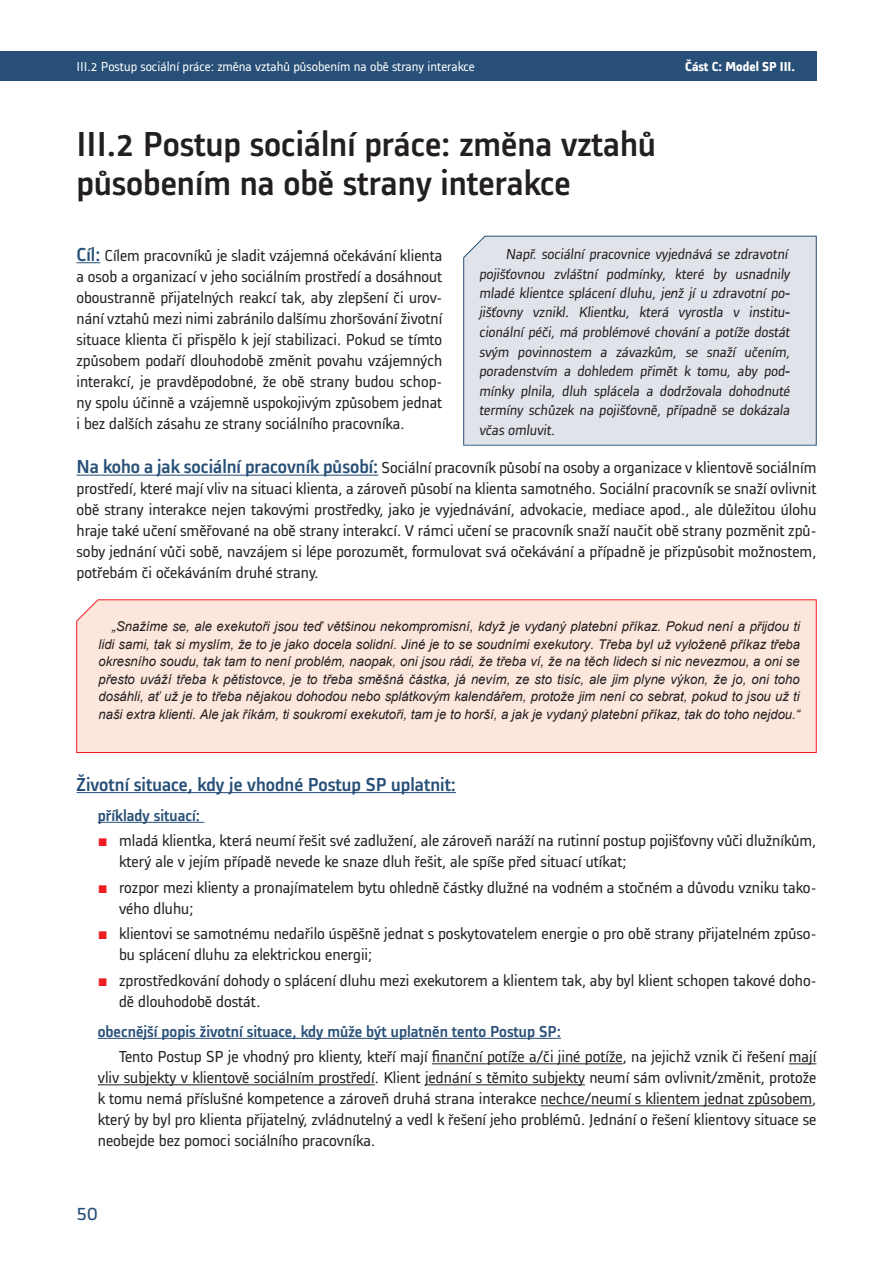
<style>
.page{position:relative;width:893px;height:1263px;background:#fff}
.page>*{position:absolute;margin:0;border:0;box-sizing:border-box;transform-origin:0 0}
.t1{font:500 36px "Alstom";color:#231f20}
.t2{font:21px "Alstom";color:#274f77}
.t3{font:500 19.5px "Alstom";color:#274f77}
.t4{font:16.5px/21px "Alstom";color:#231f20}
.t5{font:500 16.5px "Alstom";color:#274f77}
.t6{font:15px/19.5px "Alstom";color:#231f20}
.t7{font:italic 13.5px/17.5px "Arial";color:#231f20;text-align:justify}
.t8{font:13.5px "Alstom";color:#fff}
.t9{font:700 13.5px "Alstom";color:#fff}
.s1{font-weight:500;font-size:19.5px;color:#274f77}
.s2{font-family:"Arial";font-style:italic;font-size:13.5px}
.s3{font-family:"Arial";color:#ee1d23}
</style>
<div class="page">
<div style="left:0;top:51px;width:816px;height:30px;background:#274f77"></div>
<svg style="left:77px;top:262px;width:23px;height:1px"></svg>
<hr style="left:77px;top:475px;width:301px;height:1px;background:#274f77">
<hr style="left:77px;top:792px;width:379px;height:1px;background:#274f77">
<hr style="left:98px;top:822px;width:106px;height:1px;background:#274f77">
<hr style="left:98px;top:1038px;width:463px;height:1px;background:#274f77">
<hr style="left:432px;top:1063px;width:191px;height:1px;background:#231f20">
<svg style="left:789px;top:1063px;width:27px;height:1px"></svg>
<hr style="left:98px;top:1084px;width:277px;height:1px;background:#231f20">
<hr style="left:425px;top:1084px;width:160px;height:1px;background:#231f20">
<hr style="left:541px;top:1105px;width:271px;height:1px;background:#231f20">
<div style="left:463px;top:236px;width:354px;height:209px;background:#e1e3ea"></div>
<div style="left:76px;top:599px;width:741px;height:154px;background:#fde7dc"></div>
<p class="t8" style="left:77px;top:57px;width:400px">III.2 Postup sociální práce: změna vztahů působením na obě strany interakce</p>
<p class="t9" style="left:685px;top:57px;width:111px">Část C: Model SP III.</p>
<p class="t1" style="left:77px;top:120px;width:581px">III.2 Postup sociální práce: změna vztahů</p>
<p class="t1" style="left:77px;top:159px;width:496px">působením na obě strany interakce</p>
<p class="t4" style="left:77px;top:243px;width:367px;text-align:justify"><span class="s1">Cíl:</span> Cílem pracovníků je sladit vzájemná očekávání klienta a osob a organizací v jeho sociálním prostředí a dosáhnout oboustranně přijatelných reakcí tak, aby zlepšení či urov&shy;nání vztahů mezi nimi zabránilo dalšímu zhoršování životní situace klienta či přispělo k její stabilizaci. Pokud se tímto způsobem podaří dlouhodobě změnit povahu vzájemných interakcí, je pravděpodobné, že obě strany budou schop&shy;ny spolu účinně a vzájemně uspokojivým způsobem jednat i bez dalších zásahu ze strany sociálního pracovníka.</p>
<p class="t4" style="left:77px;top:456px;width:741px;text-align:justify"><span class="s1">Na koho a jak sociální pracovník působí:</span> Sociální pracovník působí na osoby a organizace v klientově sociálním prostředí, které mají vliv na situaci klienta, a zároveň působí na klienta samotného. Sociální pracovník se snaží ovlivnit obě strany interakce nejen takovými prostředky, jako je vyjednávání, advokacie, mediace apod., ale důležitou úlohu hraje také učení směřované na obě strany interakcí. V rámci učení se pracovník snaží naučit obě strany pozměnit způ&shy;soby jednání vůči sobě, navzájem si lépe porozumět, formulovat svá očekávání a případně je přizpůsobit možnostem, potřebám či očekáváním druhé strany.</p>
<p class="t6" style="left:479px;top:243px;width:315px;text-indent:26px">Např. sociální pracovnice vyjednává se zdravotní pojišťovnou zvláštní podmínky, které by usnadnily mladé klientce splácení dluhu, je<span class="s2">n</span>ž jí u zdravotní po&shy;jišťovny vznikl. Klientku, která vyrostla v institu&shy;cionální péči, má problémové chování a potíže dostát svým povinnostem a závazkům, se snaží učením, poradenstvím a dohledem přimět k tomu, aby pod&shy;mínky plnila, dluh splácela a dodržovala dohodnuté termíny schůzek na pojišťovně, případně se dokázala včas omluvit.</p>
<p class="t7" style="left:99px;top:617px;width:703px;text-indent:13px">„Snažíme se, ale exekutoři jsou teď většinou nekompromisní, když je vydaný platební příkaz. Pokud není a přijdou ti lidi sami, tak si myslím, že to je jako docela solidní. Jiné je to se soudními exekutory. Třeba byl už vyloženě příkaz třeba okresního soudu, tak tam to není problém, naopak, oni jsou rádi, že třeba ví, že na těch lidech si nic nevezmou, a oni se přesto uváží třeba k pětistovce, je to třeba směšná částka, já nevím, ze sto tisíc, ale jim plyne výkon, že jo, oni toho dosáhli, ať už je to třeba nějakou dohodou nebo splátkovým kalendářem, protože jim není co sebrat, pokud to jsou už ti naši extra klienti. Ale jak říkám, ti soukromí exekutoři, tam je to horší, a jak je vydaný platební příkaz, tak do toho nejdou.“</p>
<p class="t3" style="left:77px;top:771px;width:381px">Životní situace, kdy je vhodné Postup SP uplatnit:</p>
<p class="t5" style="left:98px;top:804px;width:104px">příklady situací:</p>
<p class="t4" style="left:119px;top:829px;width:699px;text-indent:-21px"><span class="s3">■</span> mladá klientka, která neumí řešit své zadlužení, ale zároveň naráží na rutinní postup pojišťovny vůči dlužníkům, který ale v jejím případě nevede ke snaze dluh řešit, ale spíše před situací utíkat;</p>
<p class="t4" style="left:119px;top:875px;width:699px;text-indent:-21px"><span class="s3">■</span> rozpor mezi klienty a pronajímatelem bytu ohledně částky dlužné na vodném a stočném a důvodu vzniku tako&shy;vého dluhu;</p>
<p class="t4" style="left:119px;top:922px;width:699px;text-indent:-21px"><span class="s3">■</span> klientovi se samotnému nedařilo úspěšně jednat s poskytovatelem energie o pro obě strany přijatelném způso&shy;bu splácení dluhu za elektrickou energii;</p>
<p class="t4" style="left:119px;top:968px;width:699px;text-indent:-21px"><span class="s3">■</span> zprostředkování dohody o splácení dluhu mezi exekutorem a klientem tak, aby byl klient schopen takové doho&shy;dě dlouhodobě dostát.</p>
<p class="t5" style="left:98px;top:1020px;width:465px">obecnější popis životní situace, kdy může být uplatněn tento Postup SP:</p>
<p class="t4" style="left:98px;top:1045px;width:720px;text-align:justify;text-indent:21px">Tento Postup SP je vhodný pro klienty, kteří mají finanční potíže a/či jiné potíže, na jejichž vznik či řešení mají vliv subjekty v klientově sociálním prostředí. Klient jednání s těmito subjekty neumí sám ovlivnit/změnit, protože k tomu nemá příslušné kompetence a zároveň druhá strana interakce nechce/neumí s klientem jednat způsobem, který by byl pro klienta přijatelný, zvládnutelný a vedl k řešení jeho problémů. Jednání o řešení klientovy situace se neobejde bez pomoci sociálního pracovníka.</p>
<p class="t2" style="left:77px;top:1199px;width:23px">50</p>
</div>
